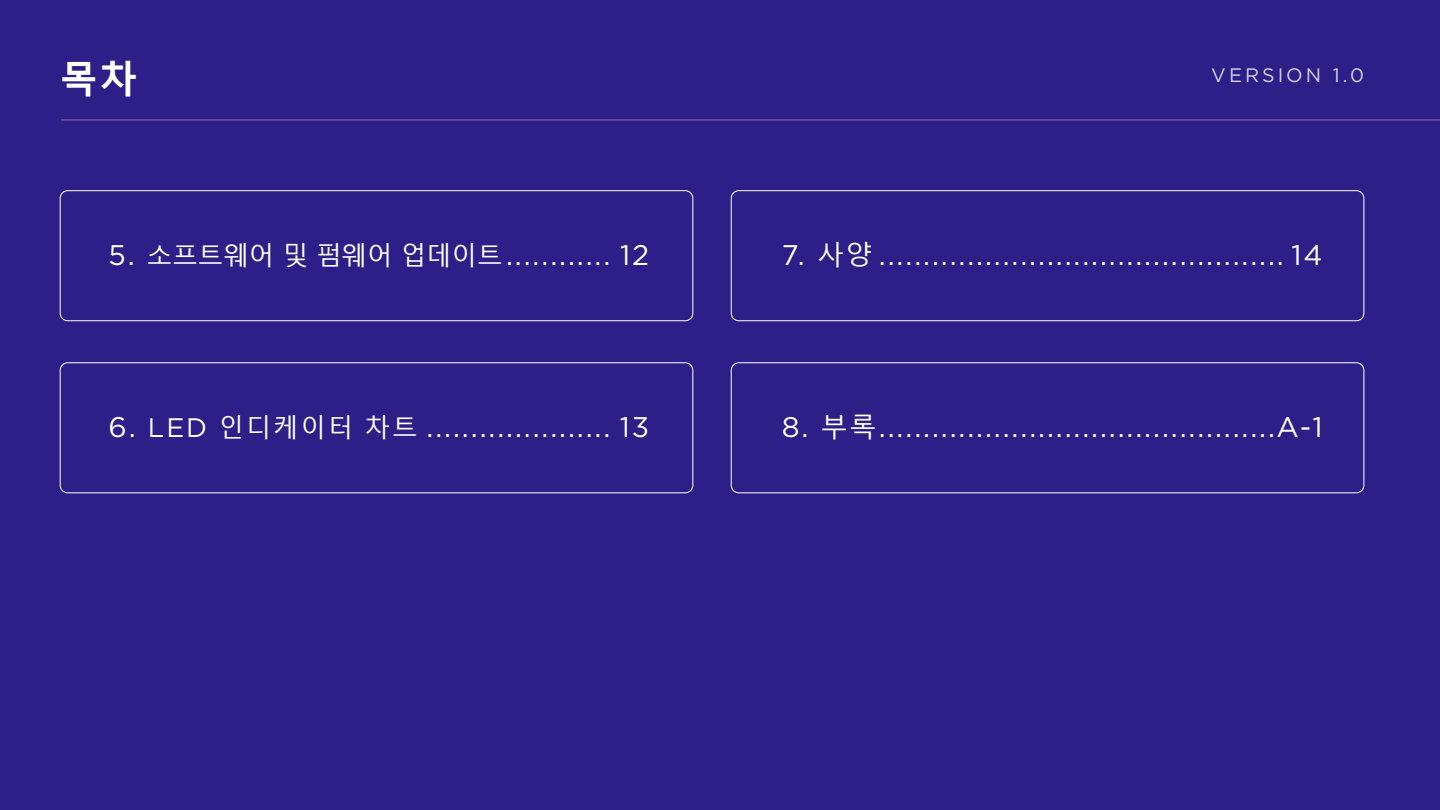
<style>
.page{position:relative;width:1440px;height:810px;background:#2d1f87}
.page>*{position:absolute;margin:0;border:0;box-sizing:border-box;transform-origin:0 0}
.t1{font:700 37.5px "Malgun Gothic";color:#fff}
.t2{font:28.35px "Gotham";color:#fff}
.t3{font:19.5px "Gotham";letter-spacing:.15em;color:#fff}
.s1{font-family:"Malgun Gothic";font-size:25.5px}
.s2{font-family:"Malgun Gothic";font-size:27px}
.s3{font-size:26.78px}
</style>
<div class="page">
<div style="left:60px;top:190px;width:633px;height:131px;border:1px solid #fff;border-radius:8px"></div>
<div style="left:731px;top:190px;width:633px;height:131px;border:1px solid #fff;border-radius:8px"></div>
<div style="left:731px;top:363px;width:633px;height:130px;border:1px solid #fff;border-radius:8px"></div>
<hr style="left:61px;top:120px;width:1379px;height:1px;background:#7054a0">
<div style="left:60px;top:363px;width:633px;height:130px;border:1px solid #fff;border-radius:8px"></div>
<h1 class="t1" style="left:60px;top:58px;width:78px">목차</h1>
<p class="t3" style="left:1212px;top:63px;width:154px">VERSION 1.0</p>
<p class="t2" style="left:109px;top:237px;width:542px">5. <span class="s1">소프트웨어 및 펌웨어 업데이트</span> ............ 12</p>
<p class="t2" style="left:782px;top:237px;width:542px">7. <span class="s2">사양</span> .............................................. 14</p>
<p class="t2" style="left:109px;top:409px;width:542px">6. <span class="s3">LED</span> <span class="s1">인디케이터 차트</span> ..................... 13</p>
<p class="t2" style="left:782px;top:409px;width:542px">8. <span class="s2">부록</span> .............................................A-1</p>
</div>
